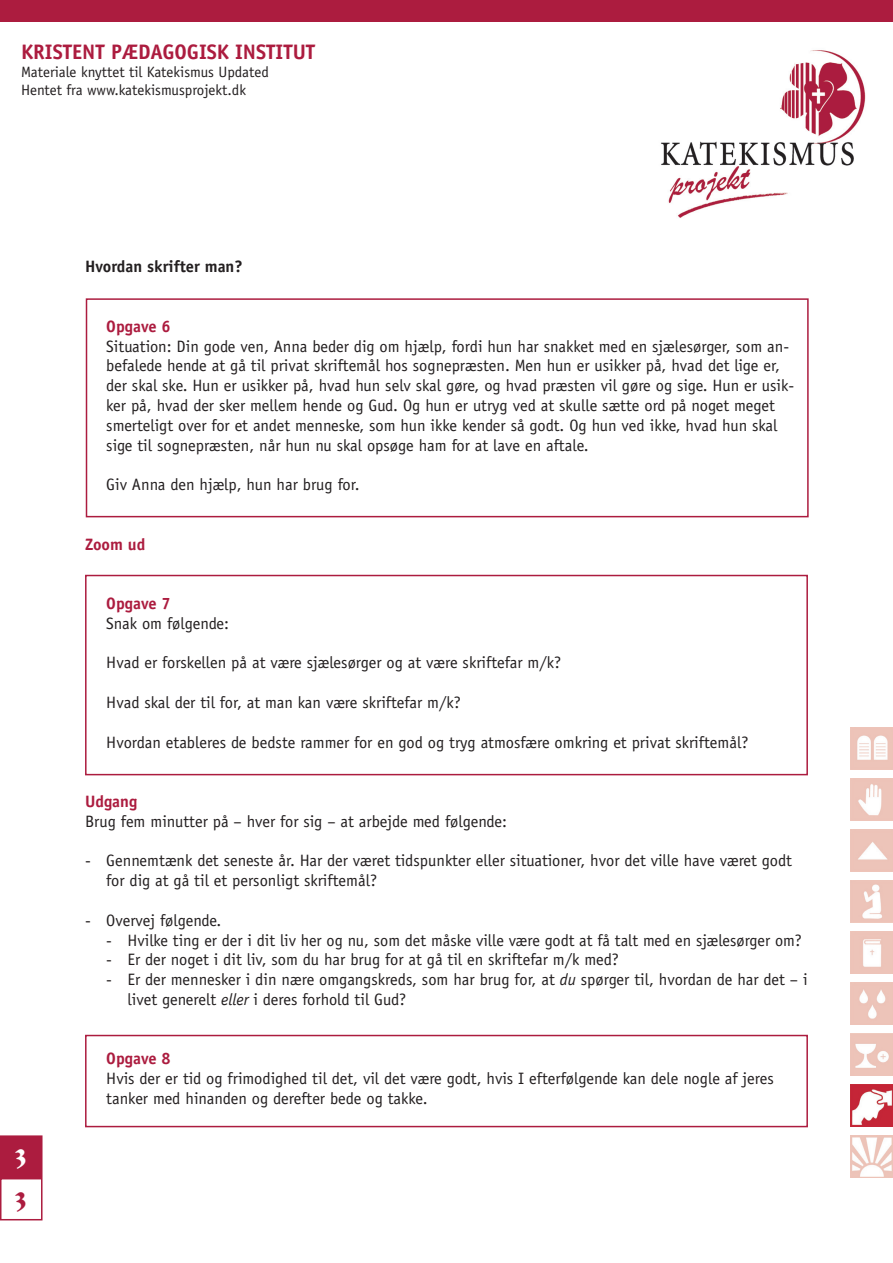
<style>
.page{position:relative;width:893px;height:1263px;background:#fff}
.page>*{position:absolute;margin:0;border:0;box-sizing:border-box;transform-origin:0 0}
.t1{font:30px "Formal Script 421 BT";color:#fff}
.t2{font:30px "Formal Script 421 BT";color:#ac1c3f}
.t3{font:700 21px "Officina Sans";color:#ac1c3f}
.t4{font:16.5px/19.8px "Officina Sans";color:#231f20}
.t5{font:700 16.5px "Officina Sans";color:#ac1c3f}
.t6{font:700 16.5px "Officina Sans";color:#231f20}
.t7{font:15px/18px "Officina Sans";color:#231f20}
.s1{font-style:italic}
</style>
<div class="page">
<img style="left:661px;top:50px;width:205px;height:168px">
<div style="left:1px;top:1136px;width:41px;height:41px;background:#ac1c3f"></div>
<div style="left:0;top:1135px;width:43px;height:43px;border:2px solid #ac1c3f"></div>
<div style="left:0;top:0;width:893px;height:21px;background:#ac1c3f"></div>
<div style="left:0;top:1178px;width:43px;height:42px;border:2px solid #ac1c3f"></div>
<img style="left:850px;top:1084px;width:43px;height:43px">
<div style="left:85px;top:1035px;width:723px;height:92px;border:2px solid #ac1c3f"></div>
<div style="left:86px;top:298px;width:723px;height:219px;border:2px solid #ac1c3f"></div>
<div style="left:85px;top:575px;width:723px;height:200px;border:2px solid #ac1c3f"></div>
<img style="left:850px;top:1135px;width:43px;height:43px">
<img style="left:850px;top:727px;width:43px;height:43px">
<img style="left:850px;top:982px;width:43px;height:43px">
<img style="left:850px;top:880px;width:43px;height:43px">
<img style="left:850px;top:778px;width:43px;height:43px">
<img style="left:850px;top:1033px;width:43px;height:43px">
<img style="left:850px;top:931px;width:43px;height:43px">
<img style="left:850px;top:829px;width:43px;height:43px">
<p class="t3" style="left:21px;top:39px;width:295px">KRISTENT PÆDAGOGISK INSTITUT</p>
<p class="t7" style="left:21px;top:63px;width:249px">Materiale knyttet til Katekismus Updated<br>Hentet fra www.katekismusprojekt.dk</p>
<p class="t6" style="left:85px;top:256px;width:159px">Hvordan skrifter man?</p>
<p class="t5" style="left:106px;top:316px;width:66px">Opgave 6</p>
<p class="t4" style="left:106px;top:336px;width:689px">Situation: Din gode ven, Anna beder dig om hjælp, fordi hun har snakket med en sjælesørger, som an&shy;befalede hende at gå til privat skriftemål hos sognepræsten. Men hun er usikker på, hvad det lige er, der skal ske. Hun er usikker på, hvad hun selv skal gøre, og hvad præsten vil gøre og sige. Hun er usik&shy;ker på, hvad der sker mellem hende og Gud. Og hun er utryg ved at skulle sætte ord på noget meget smerteligt over for et andet menneske, som hun ikke kender så godt. Og hun ved ikke, hvad hun skal sige til sognepræsten, når hun nu skal opsøge ham for at lave en aftale.</p>
<p class="t4" style="left:106px;top:475px;width:255px">Giv Anna den hjælp, hun har brug for.</p>
<p class="t5" style="left:85px;top:534px;width:62px">Zoom ud</p>
<p class="t5" style="left:106px;top:593px;width:66px">Opgave 7</p>
<p class="t4" style="left:106px;top:613px;width:124px">Snak om følgende:</p>
<p class="t4" style="left:106px;top:653px;width:456px">Hvad er forskellen på at være sjælesørger og at være skriftefar m/k?</p>
<p class="t4" style="left:106px;top:693px;width:356px">Hvad skal der til for, at man kan være skriftefar m/k?</p>
<p class="t4" style="left:106px;top:732px;width:644px">Hvordan etableres de bedste rammer for en god og tryg atmosfære omkring et privat skriftemål?</p>
<p class="t5" style="left:85px;top:791px;width:54px">Udgang</p>
<p class="t4" style="left:85px;top:811px;width:424px">Brug fem minutter på – hver for sig – at arbejde med følgende:</p>
<p class="t4" style="left:106px;top:851px;width:687px;text-indent:-21px">- Gennemtænk det seneste år. Har der været tidspunkter eller situationer, hvor det ville have været godt for dig at gå til et personligt skriftemål?</p>
<p class="t4" style="left:85px;top:910px;width:138px">- Overvej følgende.</p>
<p class="t4" style="left:106px;top:930px;width:697px">- Hvilke ting er der i dit liv her og nu, som det måske ville være godt at få talt med en sjælesørger om?</p>
<p class="t4" style="left:106px;top:950px;width:514px">- Er der noget i dit liv, som du har brug for at gå til en skriftefar m/k med?</p>
<p class="t4" style="left:128px;top:970px;width:682px;text-indent:-21px">- Er der mennesker i din nære omgangskreds, som har brug for, at <span class="s1">du</span> spørger til, hvordan de har det – i livet generelt <span class="s1">eller</span> i deres forhold til Gud?</p>
<h1 class="t1" style="left:15px;top:1139px;width:14px">3</h1>
<h1 class="t2" style="left:15px;top:1181px;width:14px">3</h1>
<p class="t5" style="left:106px;top:1048px;width:66px">Opgave 8</p>
<p class="t4" style="left:106px;top:1069px;width:669px">Hvis der er tid og frimodighed til det, vil det være godt, hvis I efterfølgende kan dele nogle af jeres tanker med hinanden og derefter bede og takke.</p>
</div>
